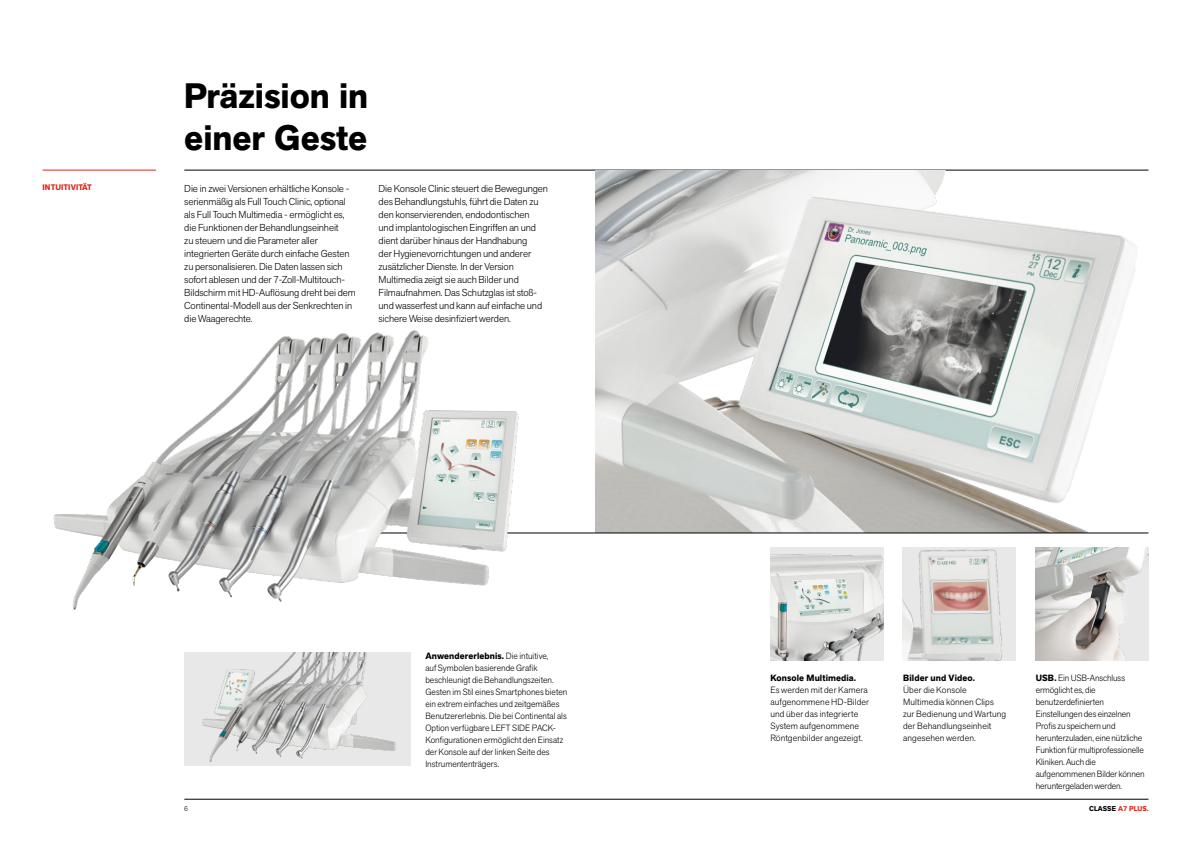
<style>
.page{position:relative;width:1191px;height:842px;background:#fff}
.page>*{position:absolute;margin:0;border:0;box-sizing:border-box;transform-origin:0 0}
.Titolo{font:700 35px/42px "Akzid Grtsk Next";color:#000}
.Testo{font:300 10px/13px "Akzid Grtsk Next";letter-spacing:-.01em;color:#000}
.Testo_descrizione{font:300 9px/12px "Akzid Grtsk Next";color:#000}
.Titoletto{font:700 8px "Akzid Grtsk Next";letter-spacing:.01em;color:#e1251b}
.t1{font:700 7px "Akzid Grtsk Next";letter-spacing:.01em;color:#e1251b}
.t2{font:300 7px "Akzid Grtsk Next";color:#000}
.s1{font-weight:700}
.s2{color:#000}
</style>
<div class="page">
<hr style="left:184px;top:170px;width:964px;height:1px;background:#000">
<hr style="left:184px;top:799px;width:964px;height:1px;background:#000">
<hr style="left:43px;top:170px;width:113px;height:1px;background:#e1251b">
<img style="left:595px;top:170px;width:554px;height:363px">
<hr style="left:232px;top:533px;width:916px;height:1px;background:#000">
<img style="left:185px;top:652px;width:226px;height:113px">
<img style="left:1035px;top:547px;width:113px;height:114px">
<img style="left:53px;top:330px;width:492px;height:280px">
<img style="left:902px;top:547px;width:114px;height:113px">
<img style="left:770px;top:547px;width:113px;height:113px">
<p class="Titolo" style="left:184px;top:75px;width:185px">Präzision in einer Geste</p>
<p class="Titoletto" style="left:43px;top:182px;width:51px">INTUITIVITÄT</p>
<p class="Testo" style="left:184px;top:182px;width:173px">Die in zwei Versionen erhältliche Konsole - serienmäßig als Full Touch Clinic, optional als Full Touch Multimedia - ermöglicht es, die Funktionen der Behandlungseinheit<br>zu steuern und die Parameter aller integrierten Geräte durch einfache Gesten zu personalisieren. Die Daten lassen sich sofort ablesen und der 7-Zoll-Multitouch-Bildschirm mit HD-Auflösung dreht bei dem Continental-Modell aus der Senkrechten in die Waagerechte.</p>
<p class="Testo" style="left:378px;top:182px;width:171px">Die Konsole Clinic steuert die Bewegungen des Behandlungstuhls, führt die Daten zu den konservierenden, endodontischen<br>und implantologischen Eingriffen an und dient darüber hinaus der Handhabung<br>der Hygienevorrichtungen und anderer zusätzlicher Dienste. In der Version Multimedia zeigt sie auch Bilder und Filmaufnahmen. Das Schutzglas ist stoß&shy;und wasserfest und kann auf einfache und sichere Weise desinfiziert werden.</p>
<p class="Testo_descrizione" style="left:425px;top:650px;width:143px"><span class="s1">Anwendererlebnis.</span> Die intuitive,<br>auf Symbolen basierende Grafik beschleunigt die Behandlungszeiten.<br>Gesten im Stil eines Smartphones bieten ein extrem einfaches und zeitgemäßes Benutzererlebnis. Die bei Continental als Option verfügbare LEFT SIDE PACK-Konfigurationen ermöglicht den Einsatz der Konsole auf der linken Seite des Instrumententrägers.</p>
<p class="Testo_descrizione" style="left:770px;top:672px;width:100px"><span class="s1">Konsole Multimedia.<br></span>Es werden mit der Kamera aufgenommene HD-Bilder und über das integrierte<br>System aufgenommene<br>Röntgenbilder angezeigt.</p>
<p class="Testo_descrizione" style="left:903px;top:672px;width:105px"><span class="s1">Bilder und Video.<br></span>Über die Konsole<br>Multimedia können Clips zur Bedienung und Wartung der Behandlungseinheit angesehen werden.</p>
<p class="Testo_descrizione" style="left:1035px;top:672px;width:110px"><span class="s1">USB.</span> Ein USB-Anschluss ermöglicht es, die benutzerdefinierten<br>Einstellungen des einzelnen<br>Profis zu speichern und herunterzuladen, eine nützliche<br>Funktion für multiprofessionelle<br>Kliniken. Auch die aufgenommenen Bilder können heruntergeladen werden.</p>
<p class="t2" style="left:184px;top:804px;width:5px">6</p>
<p class="t1" style="left:1089px;top:804px;width:61px"><span class="s2">CLASSE</span> A7 PLUS.</p>
</div>
